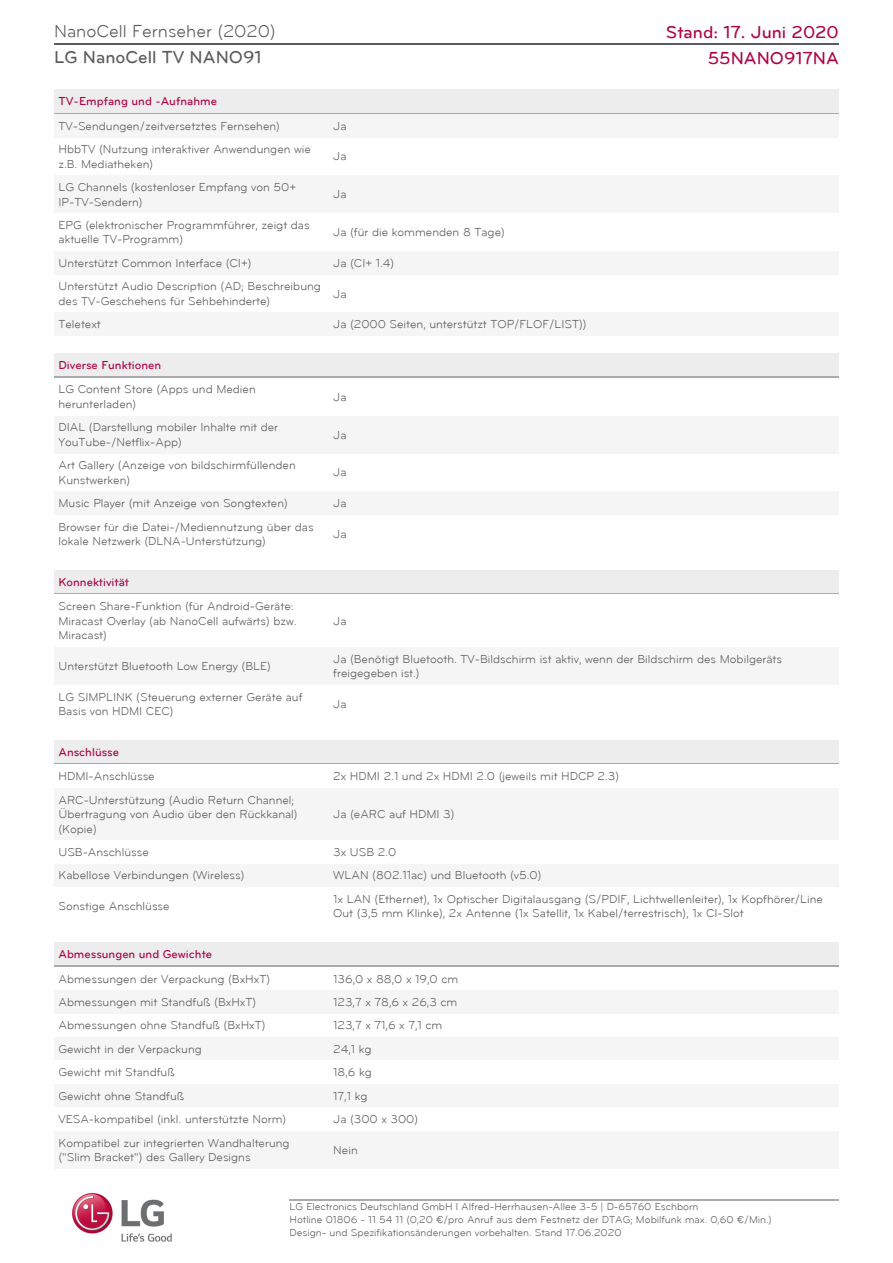
<style>
.page{position:relative;width:893px;height:1263px;background:#fff}
.page>*{position:absolute;margin:0;border:0;box-sizing:border-box;transform-origin:0 0}
.t1{font:500 18px "Bryant LG";color:#ad0648}
.t2{font:18px "Bryant LG";color:#5c5c5c}
.t3{font:500 18px "Bryant LG";color:#5c5c5c}
.t4{font:12px/14.4px "Bryant LG";color:#5c5c5c}
.t5{font:500 12px "Bryant LG";color:#ad0648}
.t6{font:10.5px/12.8px "Bryant LG";color:#5c5c5c}
</style>
<div class="page">
<hr style="left:54px;top:43px;width:785px;height:2px;background:#5d5c5c">
<hr style="left:290px;top:1199px;width:549px;height:2px;background:#aaa">
<img style="left:71px;top:1192px;width:101px;height:50px">
<div style="left:54px;top:89px;width:785px;height:25px;background:#ededed"></div>
<hr style="left:54px;top:113px;width:785px;height:1px;background:#aaa">
<div style="left:54px;top:114px;width:275px;height:24px;background:#f5f5f5"></div>
<div style="left:329px;top:114px;width:510px;height:24px;background:#f5f5f5"></div>
<div style="left:54px;top:175px;width:275px;height:38px;background:#f5f5f5"></div>
<div style="left:329px;top:175px;width:510px;height:38px;background:#f5f5f5"></div>
<div style="left:54px;top:251px;width:275px;height:24px;background:#f5f5f5"></div>
<div style="left:329px;top:251px;width:510px;height:24px;background:#f5f5f5"></div>
<div style="left:54px;top:313px;width:275px;height:23px;background:#f5f5f5"></div>
<div style="left:329px;top:313px;width:510px;height:23px;background:#f5f5f5"></div>
<div style="left:54px;top:353px;width:785px;height:25px;background:#ededed"></div>
<hr style="left:54px;top:377px;width:785px;height:1px;background:#aaa">
<div style="left:54px;top:416px;width:275px;height:38px;background:#f5f5f5"></div>
<div style="left:329px;top:416px;width:510px;height:38px;background:#f5f5f5"></div>
<div style="left:54px;top:492px;width:275px;height:23px;background:#f5f5f5"></div>
<div style="left:329px;top:492px;width:510px;height:23px;background:#f5f5f5"></div>
<div style="left:54px;top:570px;width:785px;height:25px;background:#ededed"></div>
<hr style="left:54px;top:593px;width:785px;height:2px;background:#aaa">
<div style="left:54px;top:647px;width:275px;height:38px;background:#f5f5f5"></div>
<div style="left:329px;top:647px;width:510px;height:38px;background:#f5f5f5"></div>
<div style="left:54px;top:740px;width:785px;height:24px;background:#ededed"></div>
<hr style="left:54px;top:763px;width:785px;height:1px;background:#aaa">
<div style="left:54px;top:788px;width:275px;height:52px;background:#f5f5f5"></div>
<div style="left:329px;top:788px;width:510px;height:52px;background:#f5f5f5"></div>
<div style="left:54px;top:864px;width:275px;height:23px;background:#f5f5f5"></div>
<div style="left:329px;top:864px;width:510px;height:23px;background:#f5f5f5"></div>
<div style="left:54px;top:942px;width:785px;height:25px;background:#ededed"></div>
<hr style="left:54px;top:966px;width:785px;height:1px;background:#aaa">
<div style="left:54px;top:990px;width:275px;height:24px;background:#f5f5f5"></div>
<div style="left:329px;top:990px;width:510px;height:24px;background:#f5f5f5"></div>
<div style="left:54px;top:1037px;width:275px;height:24px;background:#f5f5f5"></div>
<div style="left:329px;top:1037px;width:510px;height:24px;background:#f5f5f5"></div>
<div style="left:54px;top:1084px;width:275px;height:24px;background:#f5f5f5"></div>
<div style="left:329px;top:1084px;width:510px;height:24px;background:#f5f5f5"></div>
<div style="left:54px;top:1131px;width:275px;height:38px;background:#f5f5f5"></div>
<div style="left:329px;top:1131px;width:510px;height:38px;background:#f5f5f5"></div>
<h1 class="t2" style="left:54px;top:24px;width:223px">NanoCell Fernseher (2020)</h1>
<h1 class="t1" style="left:666px;top:24px;width:174px">Stand: 17. Juni 2020</h1>
<h1 class="t3" style="left:54px;top:49px;width:209px">LG NanoCell TV NANO91</h1>
<h1 class="t1" style="left:708px;top:50px;width:133px">55NANO917NA</h1>
<p class="t5" style="left:58px;top:96px;width:160px">TV-Empfang und -Aufnahme</p>
<p class="t4" style="left:58px;top:119px;width:223px">TV-Sendungen/zeitversetztes Fernsehen)</p>
<p class="t4" style="left:333px;top:119px;width:15px">Ja</p>
<p class="t4" style="left:58px;top:143px;width:254px">HbbTV (Nutzung interaktiver Anwendungen wie z.B. Mediatheken)</p>
<p class="t4" style="left:333px;top:150px;width:15px">Ja</p>
<p class="t4" style="left:58px;top:181px;width:239px">LG Channels (kostenloser Empfang von 50+<br>IP-TV-Sendern)</p>
<p class="t4" style="left:333px;top:188px;width:15px">Ja</p>
<p class="t4" style="left:58px;top:219px;width:253px">EPG (elektronischer Programmführer, zeigt das aktuelle TV-Programm)</p>
<p class="t4" style="left:333px;top:226px;width:173px">Ja (für die kommenden 8 Tage)</p>
<p class="t4" style="left:58px;top:257px;width:195px">Unterstützt Common Interface (CI+)</p>
<p class="t4" style="left:333px;top:257px;width:63px">Ja (CI+ 1.4)</p>
<p class="t4" style="left:58px;top:280px;width:264px">Unterstützt Audio Description (AD; Beschreibung des TV-Geschehens für Sehbehinderte)</p>
<p class="t4" style="left:333px;top:287px;width:15px">Ja</p>
<p class="t4" style="left:58px;top:318px;width:44px">Teletext</p>
<p class="t4" style="left:333px;top:318px;width:255px">Ja (2000 Seiten, unterstützt TOP/FLOF/LIST))</p>
<p class="t5" style="left:58px;top:360px;width:104px">Diverse Funktionen</p>
<p class="t4" style="left:58px;top:383px;width:199px">LG Content Store (Apps und Medien herunterladen)</p>
<p class="t4" style="left:333px;top:390px;width:15px">Ja</p>
<p class="t4" style="left:58px;top:421px;width:221px">DIAL (Darstellung mobiler Inhalte mit der<br>YouTube-/Netflix-App)</p>
<p class="t4" style="left:333px;top:428px;width:15px">Ja</p>
<p class="t4" style="left:58px;top:459px;width:239px">Art Gallery (Anzeige von bildschirmfüllenden<br>Kunstwerken)</p>
<p class="t4" style="left:333px;top:466px;width:15px">Ja</p>
<p class="t4" style="left:58px;top:497px;width:231px">Music Player (mit Anzeige von Songtexten)</p>
<p class="t4" style="left:333px;top:497px;width:15px">Ja</p>
<p class="t4" style="left:58px;top:520px;width:257px">Browser für die Datei-/Mediennutzung über das lokale Netzwerk (DLNA-Unterstützung)</p>
<p class="t4" style="left:333px;top:528px;width:15px">Ja</p>
<p class="t5" style="left:58px;top:577px;width:72px">Konnektivität</p>
<p class="t4" style="left:58px;top:600px;width:240px">Screen Share-Funktion (für Android-Geräte:<br>Miracast Overlay (ab NanoCell aufwärts) bzw.<br>Miracast)</p>
<p class="t4" style="left:333px;top:614px;width:15px">Ja</p>
<p class="t4" style="left:58px;top:660px;width:214px">Unterstützt Bluetooth Low Energy (BLE)</p>
<p class="t4" style="left:333px;top:652px;width:450px">Ja (Benötigt Bluetooth. TV-Bildschirm ist aktiv, wenn der Bildschirm des Mobilgeräts freigegeben ist.)</p>
<p class="t4" style="left:58px;top:690px;width:246px">LG SIMPLINK (Steuerung externer Geräte auf<br>Basis von HDMI CEC)</p>
<p class="t4" style="left:333px;top:697px;width:15px">Ja</p>
<p class="t5" style="left:58px;top:746px;width:62px">Anschlüsse</p>
<p class="t4" style="left:58px;top:770px;width:98px">HDMI-Anschlüsse</p>
<p class="t4" style="left:333px;top:770px;width:287px">2x HDMI 2.1 und 2x HDMI 2.0 (jeweils mit HDCP 2.3)</p>
<p class="t4" style="left:58px;top:793px;width:241px">ARC-Unterstützung (Audio Return Channel;<br>Übertragung von Audio über den Rückkanal) (Kopie)</p>
<p class="t4" style="left:333px;top:808px;width:123px">Ja (eARC auf HDMI 3)</p>
<p class="t4" style="left:58px;top:846px;width:92px">USB-Anschlüsse</p>
<p class="t4" style="left:333px;top:846px;width:65px">3x USB 2.0</p>
<p class="t4" style="left:58px;top:869px;width:188px">Kabellose Verbindungen (Wireless)</p>
<p class="t4" style="left:333px;top:869px;width:210px">WLAN (802.11ac) und Bluetooth (v5.0)</p>
<p class="t4" style="left:58px;top:900px;width:113px">Sonstige Anschlüsse</p>
<p class="t4" style="left:333px;top:893px;width:491px">1x LAN (Ethernet), 1x Optischer Digitalausgang (S/PDIF, Lichtwellenleiter), 1x Kopfhörer/Line<br>Out (3,5 mm Klinke), 2x Antenne (1x Satellit, 1x Kabel/terrestrisch), 1x CI-Slot</p>
<p class="t5" style="left:58px;top:949px;width:155px">Abmessungen und Gewichte</p>
<p class="t4" style="left:58px;top:972px;width:213px">Abmessungen der Verpackung (BxHxT)</p>
<p class="t4" style="left:333px;top:972px;width:127px">136,0 x 88,0 x 19,0 cm</p>
<p class="t4" style="left:58px;top:996px;width:199px">Abmessungen mit Standfuß (BxHxT)</p>
<p class="t4" style="left:333px;top:996px;width:126px">123,7 x 78,6 x 26,3 cm</p>
<p class="t4" style="left:58px;top:1019px;width:209px">Abmessungen ohne Standfuß (BxHxT)</p>
<p class="t4" style="left:333px;top:1019px;width:111px">123,7 x 71,6 x 7,1 cm</p>
<p class="t4" style="left:58px;top:1043px;width:145px">Gewicht in der Verpackung</p>
<p class="t4" style="left:333px;top:1043px;width:40px">24,1 kg</p>
<p class="t4" style="left:58px;top:1066px;width:118px">Gewicht mit Standfuß</p>
<p class="t4" style="left:333px;top:1066px;width:40px">18,6 kg</p>
<p class="t4" style="left:58px;top:1089px;width:127px">Gewicht ohne Standfuß</p>
<p class="t4" style="left:333px;top:1089px;width:36px">17,1 kg</p>
<p class="t4" style="left:58px;top:1113px;width:229px">VESA-kompatibel (inkl. unterstützte Norm)</p>
<p class="t4" style="left:333px;top:1113px;width:87px">Ja (300 x 300)</p>
<p class="t4" style="left:58px;top:1136px;width:233px">Kompatibel zur integrierten Wandhalterung ("Slim Bracket") des Gallery Designs</p>
<p class="t4" style="left:333px;top:1144px;width:26px">Nein</p>
<p class="t6" style="left:290px;top:1201px;width:484px">LG Electronics Deutschland GmbH l Alfred-Herrhausen-Allee 3-5 | D-65760 Eschborn<br>Hotline 01806 - 11 54 11 (0,20 €/pro Anruf aus dem Festnetz der DTAG; Mobilfunk max. 0,60 €/Min.)<br>Design- und Spezifikationsänderungen vorbehalten. Stand 17.06.2020</p>
</div>
